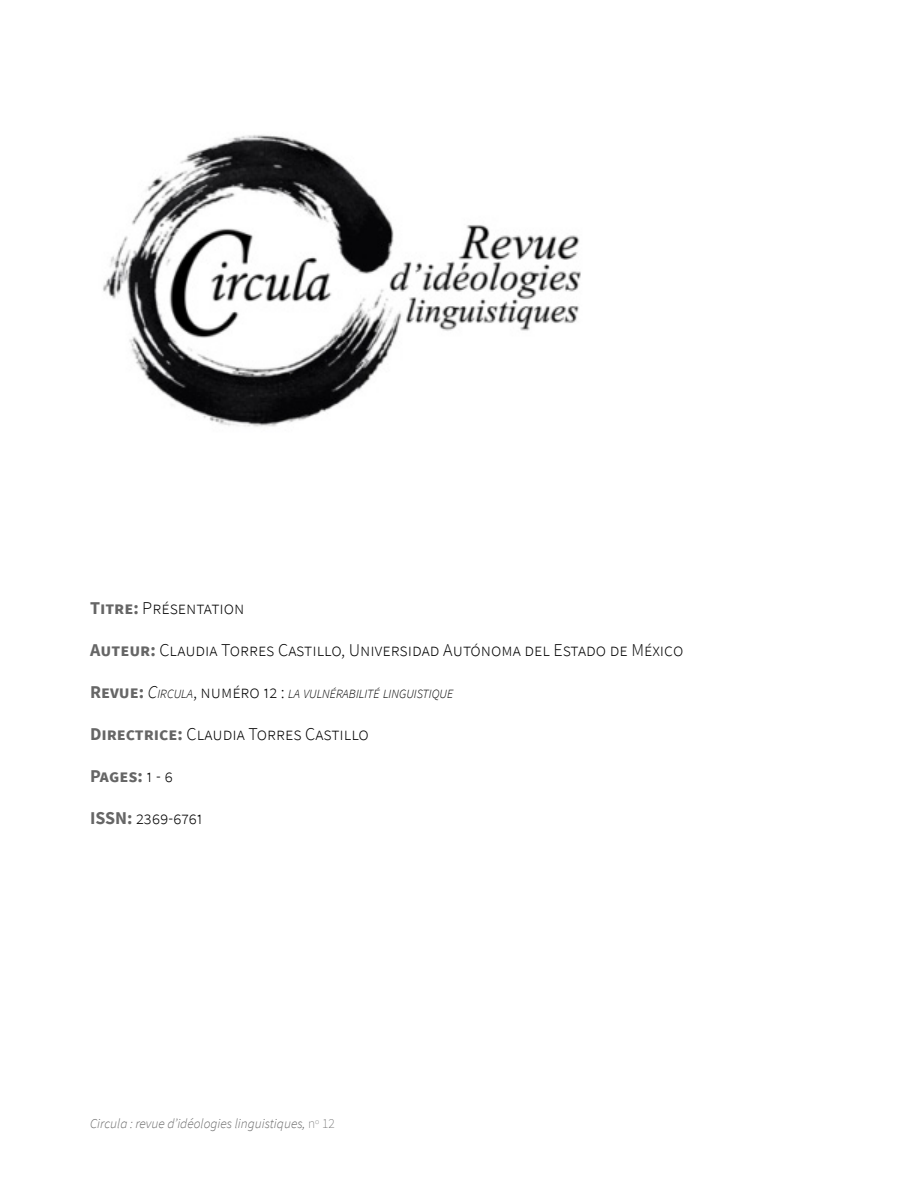
<style>
.page{position:relative;width:900px;height:1200px;background:#fff}
.page>*{position:absolute;margin:0;border:0;box-sizing:border-box;transform-origin:0 0}
.Informations{font:300 18px "Source Sans Pro";color:#000}
.Informations-2{font:700 18px "Source Sans Pro";color:#666}
.t1{font:italic 300 13.5px "Source Sans Pro";color:#666}
.Informations-3{font:italic 300 12.6px "Source Sans Pro";color:#000}
.s1{font-weight:700;color:#666}
.s2{font-weight:700;font-style:normal;font-size:18px;color:#666}
.s3{font-size:18px}
.s4{font-style:normal;font-size:18px}
.s5{font-weight:300;color:#000}
.s6{font-weight:200;font-style:normal}
</style>
<div class="page">
<img style="left:103px;top:135px;width:478px;height:292px">
<p class="Informations" style="left:90px;top:597px;width:156px"><span class="s1">Titre:</span> Présentation</p>
<p class="Informations" style="left:90px;top:639px;width:595px"><span class="s1">Auteur:</span> Claudia Torres Castillo, Universidad Autónoma del Estado de México</p>
<p class="Informations-3" style="left:90px;top:686px;width:365px"><span class="s2">Revue:</span> <span class="s3">C</span>IRCULA<span class="s4">, numéro 12 :</span> LA VULNÉRABILITÉ LINGUISTIQUE</p>
<p class="Informations" style="left:90px;top:723px;width:280px"><span class="s1">Directrice:</span> Claudia Torres Castillo</p>
<p class="Informations-2" style="left:90px;top:763px;width:84px">Pages: <span class="s5">1 - 6</span></p>
<p class="Informations" style="left:90px;top:807px;width:114px"><span class="s1">ISSN:</span> 2369-6761</p>
<p class="t1" style="left:90px;top:1116px;width:246px">Circula : revue d’idéologies linguistiques, <span class="s6">n</span><sup>o</sup> <span class="s6">12</span></p>
</div>
